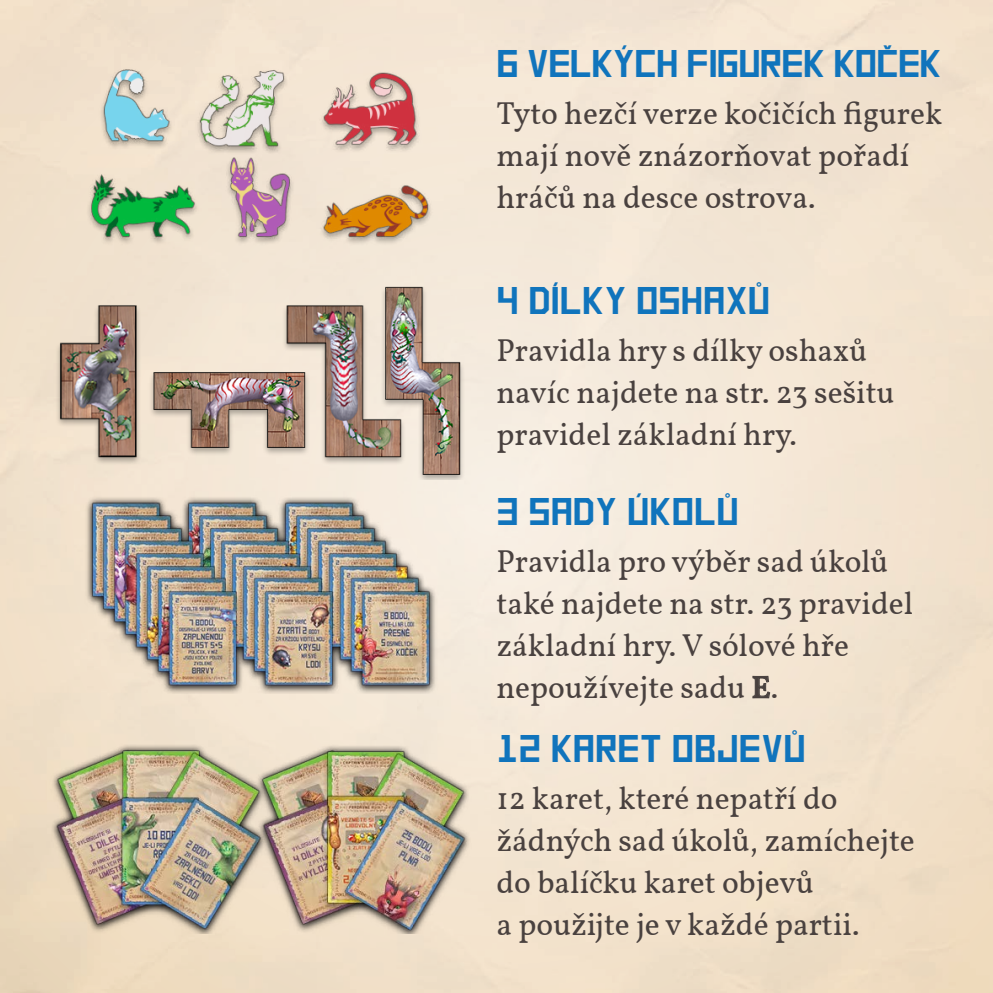
<style>
.page{position:relative;width:993px;height:993px;background:#fff}
.page>*{position:absolute;margin:0;border:0;box-sizing:border-box;transform-origin:0 0}
.t1{font:38.5px "Square Font CE";color:#1074bc}
.t2{font:38.5px "Square Font CE";letter-spacing:-.02em;color:#1074bc}
.t3{font:31.5px/42px "Vollkorn";color:#49413f}
.s1{font-weight:600}
</style>
<div class="page">
<img style="left:50px;top:50px;width:421px;height:198px">
<img style="left:50px;top:734px;width:421px;height:199px">
<img style="left:50px;top:495px;width:421px;height:198px">
<img style="left:50px;top:281px;width:421px;height:199px">
<p class="t2" style="left:496px;top:44px;width:446px">6 VELKÝCH FIGUREK KOČEK</p>
<p class="t3" style="left:496px;top:93px;width:447px">Tyto hezčí verze kočičích figurek mají nově znázorňovat pořadí hráčů na desce ostrova.</p>
<p class="t1" style="left:496px;top:281px;width:275px">4 DÍLKY OSHAXŮ</p>
<p class="t3" style="left:496px;top:330px;width:399px">Pravidla hry s dílky oshaxů navíc najdete na str. 23 sešitu pravidel základní hry.</p>
<p class="t1" style="left:496px;top:492px;width:244px">3 SADY ÚKOLŮ</p>
<p class="t3" style="left:496px;top:540px;width:418px">Pravidla pro výběr sad úkolů také najdete na str. 23 pravidel základní hry. V sólové hře nepoužívejte sadu <span class="s1">E</span>.</p>
<p class="t1" style="left:496px;top:729px;width:310px">12 KARET OBJEVŮ</p>
<p class="t3" style="left:496px;top:777px;width:420px">12 karet, které nepatří do žádných sad úkolů, zamíchejte do balíčku karet objevů<br>a použijte je v každé partii.</p>
</div>
